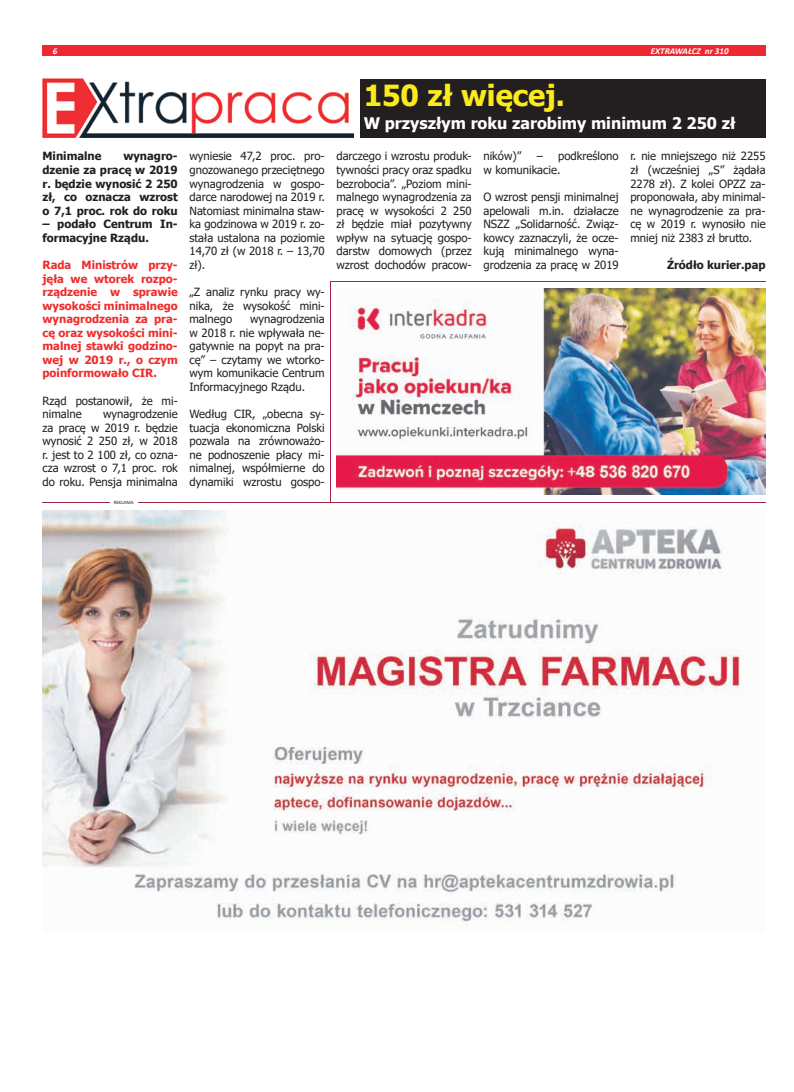
<style>
.page{position:relative;width:794px;height:1092px;background:#fff}
.page>*{position:absolute;margin:0;border:0;box-sizing:border-box;transform-origin:0 0}
.t1{font:700 29px "Tahoma";color:#fceb1b}
.t2{font:700 16px "Tahoma";color:#fff}
.t3{font:11.3px/13.6px "Tahoma";color:#231f20;text-align:justify}
.t4{font:700 11.3px/13.6px "Tahoma";color:#ec2e2e;text-align:justify}
.t5{font:700 11.3px/13.6px "Tahoma";color:#231f20;text-align:justify}
.t6{font:italic 700 9px "Calibri";color:#fff}
.t7{font:5px "Calibri";color:#231f20}
</style>
<div class="page">
<div style="left:43px;top:45px;width:722px;height:11px;background:#ee2831"></div>
<img style="left:336px;top:288px;width:429px;height:206px">
<img style="left:43px;top:79px;width:310px;height:58px">
<img style="left:43px;top:510px;width:702px;height:416px">
<hr style="left:43px;top:502px;width:722px;height:1px;background:#a02540">
<hr style="left:110px;top:500px;width:27px;height:4px;background:#fff">
<hr style="left:330px;top:281px;width:435px;height:1px;background:#a02540">
<hr style="left:330px;top:281px;width:1px;height:221px;background:#a02540">
<div style="left:360px;top:79px;width:405px;height:58px;background:#231f20"></div>
<p class="t6" style="left:53px;top:44px;width:6px">6</p>
<p class="t6" style="left:651px;top:44px;width:79px">EXTRAWAŁCZ nr 310</p>
<p class="t5" style="left:43px;top:150px;width:61px">Minimalne</p>
<p class="t5" style="left:43px;top:150px;width:137px;text-indent:81px">wynagro&shy;dzenie za pracę w 2019 r. będzie wynosić 2 250 zł, co oznacza wzrost o 7,1 proc. rok do roku</p>
<p class="t5" style="left:43px;top:218px;width:137px">– podało Centrum In&shy;formacyjne Rządu.</p>
<p class="t4" style="left:43px;top:258px;width:137px">Rada Ministrów przy&shy;jęła we wtorek rozpo&shy;rządzenie w sprawie wysokości minimalnego wynagrodzenia za pra&shy;cę oraz wysokości mini&shy;malnej stawki godzino&shy;wej w 2019 r., o czym poinformowało CIR.</p>
<p class="t3" style="left:43px;top:394px;width:137px">Rząd postanowił, że mi&shy;nimalne</p>
<p class="t3" style="left:43px;top:408px;width:137px;text-indent:61px">wynagrodzenie za pracę w 2019 r. będzie wynosić 2 250 zł, w 2018 r. jest to 2 100 zł, co ozna&shy;cza wzrost o 7,1 proc. rok do roku. Pensja minimalna</p>
<p class="t7" style="left:114px;top:499px;width:21px">REKLAMA</p>
<p class="t3" style="left:189px;top:150px;width:137px">wyniesie 47,2 proc. pro&shy;gnozowanego przeciętnego wynagrodzenia w gospo&shy;darce narodowej na 2019 r.<br>Natomiast minimalna staw&shy;ka godzinowa w 2019 r. zo&shy;stała ustalona na poziomie 14,70 zł (w 2018 r. – 13,70 zł).</p>
<p class="t3" style="left:189px;top:286px;width:137px">„Z analiz rynku pracy wy&shy;nika, że wysokość mini&shy;malnego</p>
<p class="t3" style="left:189px;top:313px;width:137px;text-indent:61px">wynagrodzenia w 2018 r. nie wpływała ne&shy;gatywnie na popyt na pra&shy;cę” – czytamy we wtorko&shy;wym komunikacie Centrum Informacyjnego Rządu.</p>
<p class="t3" style="left:189px;top:408px;width:137px">Według CIR, „obecna sy&shy;tuacja ekonomiczna Polski pozwala na zrównoważo&shy;ne podnoszenie płacy mi&shy;nimalnej, współmierne do dynamiki wzrostu gospo-</p>
<h1 class="t1" style="left:364px;top:75px;width:203px">150 zł więcej.</h1>
<h2 class="t2" style="left:364px;top:112px;width:373px">W przyszłym roku zarobimy minimum 2 250 zł</h2>
<p class="t3" style="left:336px;top:150px;width:137px">darczego i wzrostu produk&shy;tywności pracy oraz spadku bezrobocia”. „Poziom mini&shy;malnego wynagrodzenia za pracę w wysokości 2 250 zł będzie miał pozytywny wpływ na sytuację gospo&shy;darstw domowych (przez wzrost dochodów pracow-</p>
<p class="t3" style="left:483px;top:150px;width:39px">ników)”</p>
<p class="t3" style="left:483px;top:150px;width:137px;text-indent:53px">– podkreślono w komunikacie.</p>
<p class="t3" style="left:483px;top:191px;width:137px">O wzrost pensji minimalnej apelowali m.in. działacze NSZZ „Solidarność. Związ&shy;kowcy zaznaczyli, że ocze&shy;kują minimalnego wyna&shy;grodzenia za pracę w 2019</p>
<p class="t3" style="left:630px;top:150px;width:137px">r. nie mniejszego niż 2255 zł (wcześniej „S” żądała 2278 zł). Z kolei OPZZ za&shy;proponowała, aby minimal&shy;ne wynagrodzenie za pra&shy;cę w 2019 r. wynosiło nie mniej niż 2383 zł brutto.</p>
<p class="t5" style="left:667px;top:258px;width:100px">Źródło kurier.pap</p>
</div>
